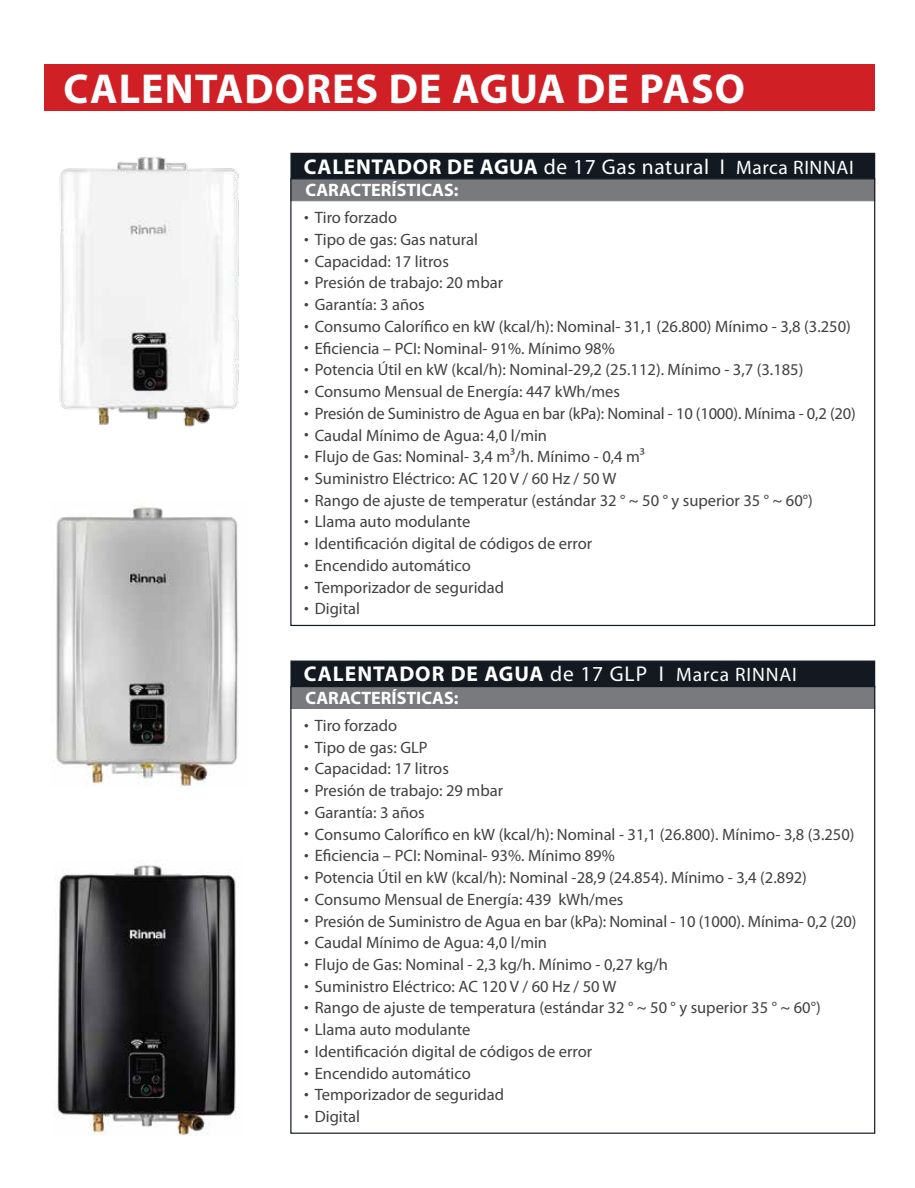
<style>
.page{position:relative;width:915px;height:1188px;background:#fff}
.page>*{position:absolute;margin:0;border:0;box-sizing:border-box;transform-origin:0 0}
.t1{font:700 42px "Myriad Pro";letter-spacing:.025em;color:#fff}
.t2{font:700 21.45px "Myriad Pro";letter-spacing:.03em;color:#fff}
.t3{font:700 18px "Myriad Pro";color:#fff}
.t4{font:16.5px "Myriad Pro";color:#414042}
.s1{font-weight:400}
.s2{font-weight:400;font-size:19.5px}
</style>
<div class="page">
<div style="left:45px;top:64px;width:829px;height:47px;background:#d02026"></div>
<div style="left:290px;top:153px;width:584px;height:26px;background:#121921"></div>
<div style="left:290px;top:179px;width:584px;height:22px;background:#797a7d"></div>
<div style="left:290px;top:661px;width:584px;height:26px;background:#121921"></div>
<div style="left:290px;top:686px;width:584px;height:23px;background:#797a7d"></div>
<img style="left:56px;top:502px;width:182px;height:286px">
<img style="left:55px;top:865px;width:181px;height:271px">
<img style="left:59px;top:157px;width:180px;height:270px">
<h1 class="t1" style="left:64px;top:65px;width:682px">CALENTADORES DE AGUA DE PASO</h1>
<h2 class="t2" style="left:304px;top:154px;width:551px">CALENTADOR DE AGUA <span class="s1">de 17 Gas natural I</span> <span class="s2">Marca RINNAI</span></h2>
<p class="t4" style="left:304px;top:208px;width:94px">• Tiro forzado</p>
<p class="t4" style="left:304px;top:230px;width:175px">• Tipo de gas: Gas natural</p>
<p class="t4" style="left:304px;top:252px;width:146px">• Capacidad: 17 litros</p>
<p class="t4" style="left:304px;top:274px;width:200px">• Presión de trabajo: 20 mbar</p>
<p class="t4" style="left:304px;top:295px;width:122px">• Garantía: 3 años</p>
<p class="t4" style="left:304px;top:317px;width:548px">• Consumo Calorífico en kW (kcal/h): Nominal- 31,1 (26.800) Mínimo - 3,8 (3.250)</p>
<p class="t4" style="left:304px;top:339px;width:312px">• Eficiencia – PCI: Nominal- 91%. Mínimo 98%</p>
<p class="t4" style="left:304px;top:361px;width:500px">• Potencia Útil en kW (kcal/h): Nominal-29,2 (25.112). Mínimo - 3,7 (3.185)</p>
<p class="t4" style="left:304px;top:382px;width:317px">• Consumo Mensual de Energía: 447 kWh/mes</p>
<p class="t4" style="left:304px;top:404px;width:553px">• Presión de Suministro de Agua en bar (kPa): Nominal - 10 (1000). Mínima - 0,2 (20)</p>
<p class="t4" style="left:304px;top:426px;width:244px">• Caudal Mínimo de Agua: 4,0 l/min</p>
<p class="t4" style="left:304px;top:448px;width:342px">• Flujo de Gas: Nominal- 3,4 m³/h. Mínimo - 0,4 m³</p>
<p class="t4" style="left:304px;top:469px;width:314px">• Suministro Eléctrico: AC 120 V / 60 Hz / 50 W</p>
<p class="t4" style="left:304px;top:491px;width:510px">• Rango de ajuste de temperatur (estándar 32 ° ~ 50 ° y superior 35 ° ~ 60°)</p>
<p class="t4" style="left:304px;top:513px;width:168px">• Llama auto modulante</p>
<p class="t4" style="left:304px;top:535px;width:289px">• Identificación digital de códigos de error</p>
<p class="t4" style="left:304px;top:556px;width:168px">• Encendido automático</p>
<p class="t4" style="left:304px;top:578px;width:201px">• Temporizador de seguridad</p>
<p class="t4" style="left:304px;top:600px;width:57px">• Digital</p>
<p class="t3" style="left:305px;top:180px;width:154px">CARACTERÍSTICAS:</p>
<h2 class="t2" style="left:304px;top:662px;width:494px">CALENTADOR DE AGUA <span class="s1">de 17 GLP I</span> <span class="s2">Marca RINNAI</span></h2>
<p class="t4" style="left:304px;top:716px;width:94px">• Tiro forzado</p>
<p class="t4" style="left:304px;top:738px;width:125px">• Tipo de gas: GLP</p>
<p class="t4" style="left:304px;top:760px;width:146px">• Capacidad: 17 litros</p>
<p class="t4" style="left:304px;top:781px;width:200px">• Presión de trabajo: 29 mbar</p>
<p class="t4" style="left:304px;top:803px;width:122px">• Garantía: 3 años</p>
<p class="t4" style="left:304px;top:825px;width:552px">• Consumo Calorífico en kW (kcal/h): Nominal - 31,1 (26.800). Mínimo- 3,8 (3.250)</p>
<p class="t4" style="left:304px;top:847px;width:312px">• Eficiencia – PCI: Nominal- 93%. Mínimo 89%</p>
<p class="t4" style="left:304px;top:868px;width:504px">• Potencia Útil en kW (kcal/h): Nominal -28,9 (24.854). Mínimo - 3,4 (2.892)</p>
<p class="t4" style="left:304px;top:890px;width:321px">• Consumo Mensual de Energía: 439 kWh/mes</p>
<p class="t4" style="left:304px;top:912px;width:553px">• Presión de Suministro de Agua en bar (kPa): Nominal - 10 (1000). Mínima- 0,2 (20)</p>
<p class="t4" style="left:304px;top:934px;width:244px">• Caudal Mínimo de Agua: 4,0 l/min</p>
<p class="t4" style="left:304px;top:955px;width:365px">• Flujo de Gas: Nominal - 2,3 kg/h. Mínimo - 0,27 kg/h</p>
<p class="t4" style="left:304px;top:977px;width:314px">• Suministro Eléctrico: AC 120 V / 60 Hz / 50 W</p>
<p class="t4" style="left:304px;top:999px;width:518px">• Rango de ajuste de temperatura (estándar 32 ° ~ 50 ° y superior 35 ° ~ 60°)</p>
<p class="t4" style="left:304px;top:1021px;width:168px">• Llama auto modulante</p>
<p class="t4" style="left:304px;top:1042px;width:289px">• Identificación digital de códigos de error</p>
<p class="t4" style="left:304px;top:1064px;width:168px">• Encendido automático</p>
<p class="t4" style="left:304px;top:1086px;width:201px">• Temporizador de seguridad</p>
<p class="t4" style="left:304px;top:1108px;width:57px">• Digital</p>
<p class="t3" style="left:305px;top:688px;width:154px">CARACTERÍSTICAS:</p>
</div>
